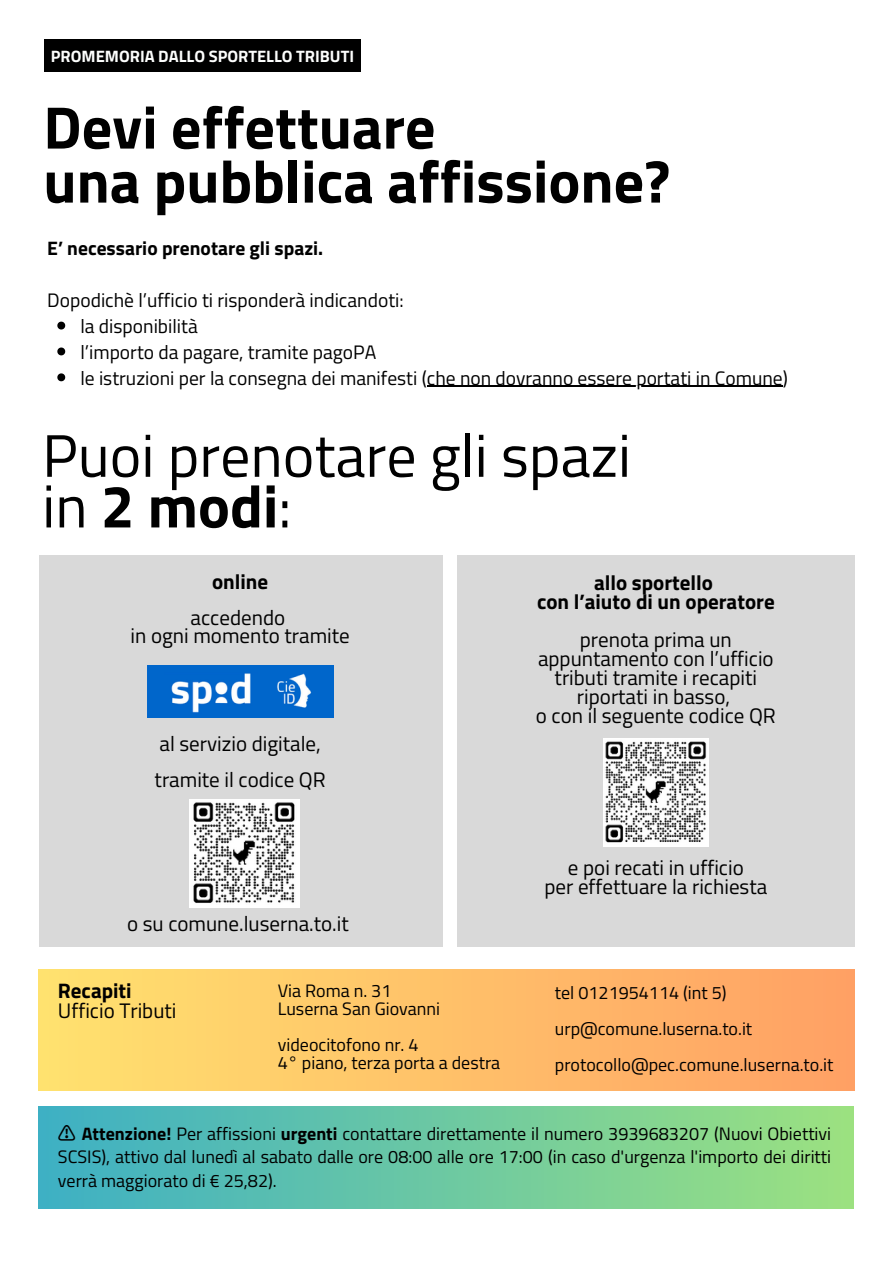
<style>
.page{position:relative;width:894px;height:1264px;background:#fff}
.page>*{position:absolute;margin:0;border:0;box-sizing:border-box;transform-origin:0 0}
.t1{font:700 60px/54px "Titillium Web";color:#000}
.t2{font:60px/50.7px "Titillium Web";color:#000}
.t3{font:21px/19px "Titillium Web";color:#000;text-align:center}
.t4{font:700 21px/19px "Titillium Web";color:#000;text-align:center}
.t5{font:19.5px "Titillium Web";color:#000}
.t6{font:700 19.5px "Titillium Web";color:#000}
.t7{font:18px/23.7px "Titillium Web";color:#000;text-align:justify}
.t8{font:700 16.5px "Titillium Web";color:#fdfefd}
.s1{font-weight:700}
.s2{font-family:"Noto Sans CJ Ksc";font-weight:700}
</style>
<div class="page">
<div style="left:40px;top:555px;width:403px;height:391px;background:#d9d9d9"></div>
<div style="left:457px;top:555px;width:397px;height:391px;background:#d9d9d9"></div>
<img style="left:148px;top:665px;width:185px;height:52px">
<div style="left:39px;top:969px;width:815px;height:121px;background:linear-gradient(to right,#ffe26f,#ffa064)"></div>
<div style="left:39px;top:1106px;width:813px;height:102px;background:linear-gradient(to right,#3db0c4,#9ce180)"></div>
<img style="left:603px;top:738px;width:104px;height:108px">
<img style="left:189px;top:799px;width:111px;height:108px">
<div style="left:44px;top:39px;width:316px;height:33px;background:#000"></div>
<svg style="left:57px;top:321px;width:8px;height:8px"></svg>
<svg style="left:57px;top:347px;width:8px;height:8px"></svg>
<svg style="left:57px;top:373px;width:8px;height:8px"></svg>
<hr style="left:427px;top:386px;width:355px;height:1px;background:#000">
<h4 class="t8" style="left:51px;top:43px;width:304px">PROMEMORIA DALLO SPORTELLO TRIBUTI</h4>
<h4 class="t1" style="left:43px;top:99px;width:628px">Devi effettuare<br>una pubblica affissione?</h4>
<p class="t6" style="left:47px;top:233px;width:277px">E’ necessario prenotare gli spazi.</p>
<p class="t5" style="left:47px;top:285px;width:358px">Dopodichè l’ufficio ti risponderà indicandoti:</p>
<p class="t5" style="left:80px;top:311px;width:119px">la disponibilità</p>
<p class="t5" style="left:80px;top:337px;width:297px">l’importo da pagare, tramite pagoPA</p>
<p class="t5" style="left:80px;top:362px;width:708px">le istruzioni per la consegna dei manifesti (che non dovranno essere portati in Comune)</p>
<h4 class="t2" style="left:42px;top:429px;width:590px">Puoi prenotare gli spazi in <span class="s1">2 modi</span>:</h4>
<h5 class="t4" style="left:212px;top:571px;width:58px">online</h5>
<h1 class="t3" style="left:130px;top:608px;width:221px;line-height:18px">accedendo<br>in ogni momento tramite</h1>
<h3 class="t3" style="left:159px;top:733px;width:163px">al servizio digitale,</h3>
<h4 class="t3" style="left:154px;top:769px;width:173px">tramite il codice QR</h4>
<p class="t3" style="left:127px;top:913px;width:223px">o su comune.luserna.to.it</p>
<p class="t3" style="left:58px;top:980px;width:120px;line-height:20.2px;text-align:left"><span class="s1">Recapiti<br></span>Ufficio Tributi</p>
<p class="t7" style="left:278px;top:978px;width:115px">Via Roma n. 31</p>
<p class="t7" style="left:278px;top:996px;width:164px">Luserna San Giovanni</p>
<h3 class="t7" style="left:278px;top:1032px;width:142px">videocitofono nr. 4</h3>
<h4 class="t7" style="left:278px;top:1050px;width:224px">4° piano, terza porta a destra</h4>
<h3 class="t4" style="left:537px;top:573px;width:239px">allo sportello<br>con l’aiuto di un operatore</h3>
<h4 class="t3" style="left:535px;top:630px;width:241px">prenota prima un appuntamento con l’ufficio tributi tramite i recapiti riportati in basso,<br>o con il seguente codice QR</h4>
<h4 class="t3" style="left:544px;top:858px;width:224px">e poi recati in ufficio<br>per effettuare la richiesta</h4>
<h4 class="t7" style="left:554px;top:980px;width:173px">tel 0121954114 (int 5)</h4>
<p class="t7" style="left:554px;top:1016px;width:199px">urp@comune.luserna.to.it</p>
<p class="t7" style="left:554px;top:1052px;width:280px">protocollo@pec.comune.luserna.to.it</p>
<p class="t7" style="left:58px;top:1121px;width:774px"><span class="s2">⚠️</span> <span class="s1">Attenzione!</span> Per affissioni <span class="s1">urgenti</span> contattare direttamente il numero 3939683207 (Nuovi Obiettivi SCSIS), attivo dal lunedì al sabato dalle ore 08:00 alle ore 17:00 (in caso d'urgenza l'importo dei diritti verrà maggiorato di € 25,82).</p>
</div>
